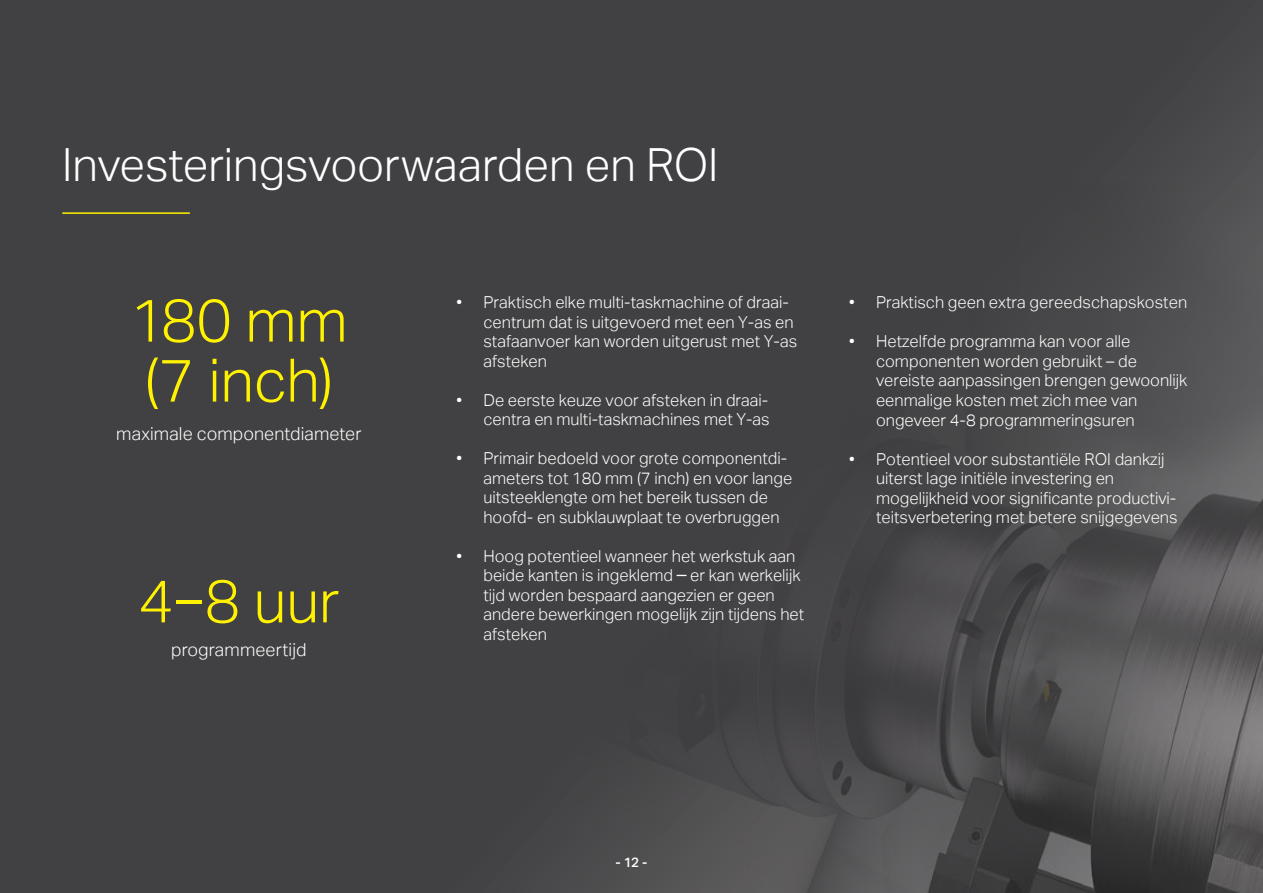
<style>
.page{position:relative;width:1263px;height:893px;background:#414042}
.page>*{position:absolute;margin:0;border:0;box-sizing:border-box;transform-origin:0 0}
.t1{font:300 60px/60px "Aktiv Grotesk";color:#fff200}
.t2{font:300 45.75px "Aktiv Grotesk";color:#fff}
.t3{font:300 18px "Aktiv Grotesk";letter-spacing:.005em;color:#fff}
.t4{font:300 16.5px/19.5px "Aktiv Grotesk";color:#fff}
.t5{font:500 13.5px "Aktiv Grotesk";color:#fff}
</style>
<div class="page">
<img style="left:565px;top:182px;width:698px;height:711px">
<h2 class="t2" style="left:62px;top:138px;width:658px">Investeringsvoorwaarden en ROI</h2>
<h1 class="t1" style="left:130px;top:291px;width:219px">180 mm (7 inch)</h1>
<p class="t3" style="left:116px;top:423px;width:247px">maximale componentdiameter</p>
<h1 class="t1" style="left:138px;top:572px;width:202px">4−8 uur</h1>
<p class="t3" style="left:171px;top:639px;width:137px">programmeertijd</p>
<p class="t4" style="left:483px;top:293px;width:315px;text-indent:-27px">• Praktisch elke multi-taskmachine of draai&shy;centrum dat is uitgevoerd met een Y-as en stafaanvoer kan worden uitgerust met Y-as afsteken</p>
<p class="t4" style="left:456px;top:390px;width:315px;text-align:right">• De eerste keuze voor afsteken in draai&shy;centra en multi-taskmachines met Y-as</p>
<p class="t4" style="left:483px;top:449px;width:310px;text-indent:-27px">• Primair bedoeld voor grote componentdi&shy;ameters tot 180 mm (7 inch) en voor lange uitsteeklengte om het bereik tussen de hoofd- en subklauwplaat te overbruggen</p>
<p class="t4" style="left:483px;top:546px;width:322px;text-indent:-27px">• Hoog potentieel wanneer het werkstuk aan beide kanten is ingeklemd ─ er kan werkelijk tijd worden bespaard aangezien er geen andere bewerkingen mogelijk zijn tijdens het afsteken</p>
<p class="t4" style="left:849px;top:293px;width:340px">• Praktisch geen extra gereedschapskosten</p>
<p class="t4" style="left:876px;top:332px;width:313px;text-indent:-27px">• Hetzelfde programma kan voor alle componenten worden gebruikt – de vereiste aanpassingen brengen gewoonlijk eenmalige kosten met zich mee van ongeveer 4-8 programmeringsuren</p>
<p class="t4" style="left:876px;top:449px;width:303px;text-indent:-27px">• Potentieel voor substantiële ROI dankzij uiterst lage initiële investering en mogelijkheid voor significante productivi&shy;teitsverbetering met betere snijgegevens</p>
<p class="t5" style="left:615px;top:854px;width:33px">- 12 -</p>
</div>
